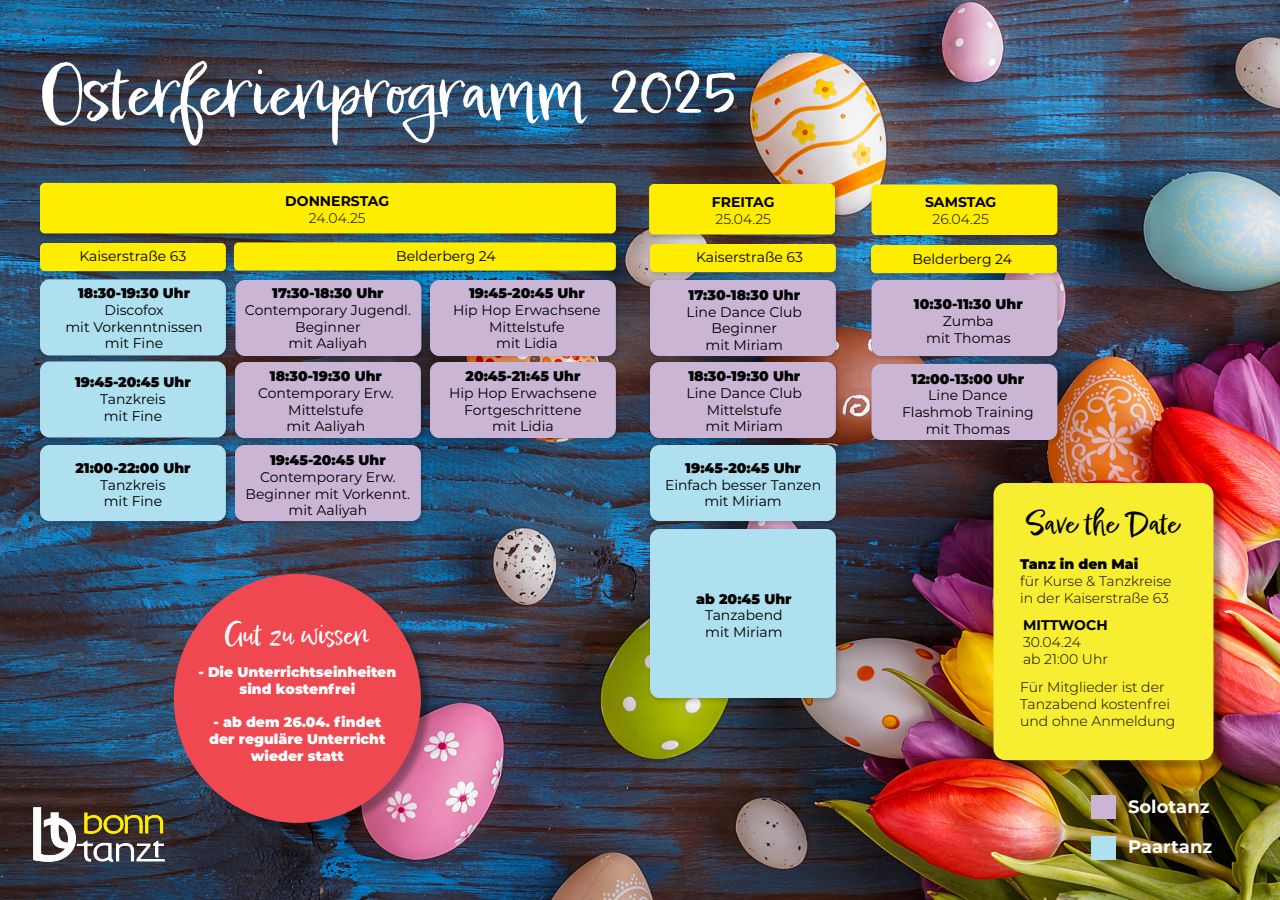
<style>
.page{position:relative;width:1280px;height:900px;background:#fff}
.page>*{position:absolute;margin:0;border:0;box-sizing:border-box;transform-origin:0 0}
.t1{font:72px "Epicursive Script";color:#fff}
.t2{font:30px "Epicursive Script";color:#000001}
.t3{font:30px "Epicursive Script";color:#fff}
.t4{font:700 18px "Montserrat";color:#fff}
.Kurs_Schnupperwoche{font:14px/16.8px "Montserrat";color:#000;text-align:center}
.Kurs_Schnupperwoche-2{font:900 14px "Montserrat";color:#000}
.Kurs_Schnupperwoche-3{font:300 14px/16.8px "Montserrat";color:#000}
.Kurs_Schnupperwoche-4{font:900 14px/16.8px "Montserrat";color:#fff;text-align:center}
.t5{font:700 14px "Montserrat";color:#000}
</style>
<div class="page">
<img style="left:0;top:0;width:1280px;height:900px">
<div style="left:1093px;top:797px;width:36px;height:35px;background:#000;opacity:.24"></div>
<div style="left:1091px;top:795px;width:25px;height:24px;background:#cab5d5"></div>
<div style="left:1092px;top:838px;width:36px;height:34px;background:#000;opacity:.24"></div>
<div style="left:1091px;top:836px;width:25px;height:24px;background:#afe0ef"></div>
<div style="left:1131px;top:801px;width:90px;height:25px;background:#000;opacity:.36"></div>
<div style="left:1131px;top:842px;width:93px;height:24px;background:#000;opacity:.36"></div>
<div style="left:37px;top:180px;width:586px;height:61px;background:#000;opacity:.2"></div>
<div style="left:40px;top:183px;width:576px;height:50px;background:#ffed00;border-radius:5px"></div>
<div style="left:231px;top:240px;width:392px;height:39px;background:#000;opacity:.2"></div>
<div style="left:234px;top:242px;width:382px;height:29px;background:#ffed00;border-radius:5px"></div>
<div style="left:36px;top:276px;width:197px;height:86px;background:#000;opacity:.2"></div>
<div style="left:40px;top:279px;width:186px;height:76px;background:#afe0ef;border-radius:9px"></div>
<div style="left:36px;top:358px;width:197px;height:86px;background:#000;opacity:.2"></div>
<div style="left:40px;top:361px;width:186px;height:76px;background:#afe0ef;border-radius:9px"></div>
<div style="left:232px;top:277px;width:196px;height:86px;background:#000;opacity:.2"></div>
<div style="left:236px;top:280px;width:185px;height:76px;background:#cab5d5;border-radius:9px"></div>
<div style="left:37px;top:241px;width:196px;height:38px;background:#000;opacity:.2"></div>
<div style="left:40px;top:243px;width:186px;height:28px;background:#ffed00;border-radius:5px"></div>
<div style="left:36px;top:442px;width:197px;height:86px;background:#000;opacity:.2"></div>
<div style="left:40px;top:445px;width:186px;height:76px;background:#afe0ef;border-radius:9px"></div>
<div style="left:231px;top:359px;width:197px;height:86px;background:#000;opacity:.2"></div>
<div style="left:235px;top:362px;width:186px;height:76px;background:#cab5d5;border-radius:9px"></div>
<div style="left:231px;top:442px;width:197px;height:86px;background:#000;opacity:.2"></div>
<div style="left:235px;top:445px;width:186px;height:76px;background:#cab5d5;border-radius:9px"></div>
<div style="left:426px;top:277px;width:197px;height:86px;background:#000;opacity:.2"></div>
<div style="left:430px;top:280px;width:186px;height:76px;background:#cab5d5;border-radius:9px"></div>
<div style="left:647px;top:242px;width:196px;height:38px;background:#000;opacity:.2"></div>
<div style="left:650px;top:244px;width:186px;height:28px;background:#ffed00;border-radius:5px"></div>
<div style="left:646px;top:277px;width:197px;height:86px;background:#000;opacity:.2"></div>
<div style="left:650px;top:280px;width:186px;height:76px;background:#cab5d5;border-radius:9px"></div>
<div style="left:646px;top:359px;width:197px;height:86px;background:#000;opacity:.2"></div>
<div style="left:650px;top:362px;width:186px;height:76px;background:#cab5d5;border-radius:9px"></div>
<div style="left:646px;top:442px;width:197px;height:86px;background:#000;opacity:.2"></div>
<div style="left:650px;top:445px;width:186px;height:76px;background:#afe0ef;border-radius:9px"></div>
<div style="left:646px;top:526px;width:197px;height:179px;background:#000;opacity:.2"></div>
<div style="left:650px;top:529px;width:186px;height:169px;background:#afe0ef;border-radius:9px"></div>
<img style="left:34px;top:808px;width:130px;height:54px">
<div style="left:995px;top:485px;width:231px;height:288px;background:#000;opacity:.3"></div>
<div style="left:994px;top:483px;width:220px;height:277px;background:#f7ee32;border-radius:12px"></div>
<div style="left:175px;top:575px;width:258px;height:260px;background:#000;opacity:.32"></div>
<div style="left:174px;top:574px;width:247px;height:249px;background:#ef4851;border-radius:50%"></div>
<div style="left:646px;top:182px;width:196px;height:60px;background:#000;opacity:.2"></div>
<div style="left:649px;top:184px;width:186px;height:51px;background:#ffed00;border-radius:5px"></div>
<div style="left:426px;top:359px;width:197px;height:86px;background:#000;opacity:.2"></div>
<div style="left:430px;top:362px;width:186px;height:76px;background:#cab5d5;border-radius:9px"></div>
<div style="left:869px;top:182px;width:196px;height:61px;background:#000;opacity:.2"></div>
<div style="left:871px;top:184px;width:186px;height:51px;background:#ffed00;border-radius:5px"></div>
<div style="left:868px;top:243px;width:196px;height:38px;background:#000;opacity:.2"></div>
<div style="left:871px;top:245px;width:186px;height:28px;background:#ffed00;border-radius:5px"></div>
<div style="left:868px;top:277px;width:196px;height:86px;background:#000;opacity:.2"></div>
<div style="left:871px;top:280px;width:186px;height:76px;background:#cab5d5;border-radius:9px"></div>
<div style="left:868px;top:361px;width:196px;height:86px;background:#000;opacity:.2"></div>
<div style="left:871px;top:364px;width:186px;height:76px;background:#cab5d5;border-radius:9px"></div>
<p class="t1" style="left:39px;top:46px;width:700px">Osterferienprogramm 2025</p>
<p class="Kurs_Schnupperwoche" style="left:80px;top:248px;width:108px">Kaiserstraße 63</p>
<p class="Kurs_Schnupperwoche-2" style="left:78px;top:282px;width:114px">18:30-19:30 Uhr</p>
<p class="Kurs_Schnupperwoche" style="left:65px;top:301px;width:139px">Discofox<br>mit Vorkenntnissen</p>
<p class="Kurs_Schnupperwoche" style="left:105px;top:334px;width:60px">mit Fine</p>
<p class="Kurs_Schnupperwoche-2" style="left:75px;top:372px;width:117px">19:45-20:45 Uhr</p>
<p class="Kurs_Schnupperwoche" style="left:100px;top:390px;width:67px">Tanzkreis</p>
<p class="Kurs_Schnupperwoche" style="left:104px;top:407px;width:60px">mit Fine</p>
<p class="Kurs_Schnupperwoche-2" style="left:75px;top:457px;width:117px">21:00-22:00 Uhr</p>
<p class="Kurs_Schnupperwoche" style="left:100px;top:476px;width:67px">Tanzkreis</p>
<p class="Kurs_Schnupperwoche" style="left:104px;top:493px;width:60px">mit Fine</p>
<p class="t5" style="left:285px;top:191px;width:106px">DONNERSTAG</p>
<p class="Kurs_Schnupperwoche-3" style="left:309px;top:209px;width:58px">24.04.25</p>
<p class="Kurs_Schnupperwoche" style="left:396px;top:247px;width:101px">Belderberg 24</p>
<p class="Kurs_Schnupperwoche-2" style="left:272px;top:282px;width:113px">17:30-18:30 Uhr</p>
<p class="Kurs_Schnupperwoche" style="left:245px;top:301px;width:168px">Contemporary Jugendl.</p>
<p class="Kurs_Schnupperwoche" style="left:288px;top:318px;width:80px">Beginner mit Aaliyah</p>
<p class="Kurs_Schnupperwoche-2" style="left:270px;top:365px;width:114px">18:30-19:30 Uhr</p>
<p class="Kurs_Schnupperwoche" style="left:258px;top:384px;width:137px">Contemporary Erw.<br>Mittelstufe</p>
<p class="Kurs_Schnupperwoche" style="left:286px;top:417px;width:80px">mit Aaliyah</p>
<p class="Kurs_Schnupperwoche-2" style="left:270px;top:449px;width:117px">19:45-20:45 Uhr</p>
<p class="Kurs_Schnupperwoche" style="left:246px;top:468px;width:166px">Contemporary Erw.<br>Beginner mit Vorkennt.</p>
<p class="Kurs_Schnupperwoche" style="left:288px;top:501px;width:80px">mit Aaliyah</p>
<p class="Kurs_Schnupperwoche-2" style="left:469px;top:282px;width:117px">19:45-20:45 Uhr</p>
<p class="Kurs_Schnupperwoche" style="left:453px;top:301px;width:149px">Hip Hop Erwachsene<br>Mittelstufe<br>mit Lidia</p>
<p class="Kurs_Schnupperwoche-2" style="left:465px;top:365px;width:116px">20:45-21:45 Uhr</p>
<p class="Kurs_Schnupperwoche" style="left:449px;top:384px;width:149px">Hip Hop Erwachsene<br>Fortgeschrittene<br>mit Lidia</p>
<p class="t3" style="left:225px;top:615px;width:147px">Gut zu wissen</p>
<p class="Kurs_Schnupperwoche-4" style="left:198px;top:663px;width:199px">- Die Unterrichtseinheiten sind kostenfrei</p>
<p class="Kurs_Schnupperwoche-4" style="left:209px;top:713px;width:178px">- ab dem 26.04. findet der reguläre Unterricht wieder statt</p>
<p class="t5" style="left:712px;top:192px;width:64px">FREITAG</p>
<p class="Kurs_Schnupperwoche-3" style="left:716px;top:210px;width:57px">25.04.25</p>
<p class="Kurs_Schnupperwoche" style="left:696px;top:249px;width:108px">Kaiserstraße 63</p>
<p class="Kurs_Schnupperwoche-2" style="left:689px;top:284px;width:113px">17:30-18:30 Uhr</p>
<p class="Kurs_Schnupperwoche" style="left:687px;top:303px;width:117px">Line Dance Club<br>Beginner</p>
<p class="Kurs_Schnupperwoche" style="left:706px;top:336px;width:79px">mit Miriam</p>
<p class="Kurs_Schnupperwoche-2" style="left:688px;top:365px;width:114px">18:30-19:30 Uhr</p>
<p class="Kurs_Schnupperwoche" style="left:687px;top:384px;width:117px">Line Dance Club<br>Mittelstufe</p>
<p class="Kurs_Schnupperwoche" style="left:706px;top:417px;width:79px">mit Miriam</p>
<p class="Kurs_Schnupperwoche-2" style="left:685px;top:457px;width:117px">19:45-20:45 Uhr</p>
<p class="Kurs_Schnupperwoche" style="left:665px;top:476px;width:158px">Einfach besser Tanzen</p>
<p class="Kurs_Schnupperwoche" style="left:704px;top:493px;width:79px">mit Miriam</p>
<p class="Kurs_Schnupperwoche-2" style="left:696px;top:588px;width:97px">ab 20:45 Uhr</p>
<p class="Kurs_Schnupperwoche" style="left:705px;top:606px;width:79px;text-align:left">Tanzabend mit Miriam</p>
<p class="t5" style="left:925px;top:192px;width:73px">SAMSTAG</p>
<p class="Kurs_Schnupperwoche-3" style="left:933px;top:210px;width:58px">26.04.25</p>
<p class="Kurs_Schnupperwoche" style="left:912px;top:250px;width:101px">Belderberg 24</p>
<p class="Kurs_Schnupperwoche-2" style="left:914px;top:294px;width:110px">10:30-11:30 Uhr</p>
<p class="Kurs_Schnupperwoche" style="left:926px;top:312px;width:86px">Zumba<br>mit Thomas</p>
<p class="Kurs_Schnupperwoche-2" style="left:912px;top:368px;width:114px">12:00-13:00 Uhr</p>
<p class="Kurs_Schnupperwoche" style="left:902px;top:386px;width:133px">Line Dance<br>Flashmob Training mit Thomas</p>
<p class="t2" style="left:1026px;top:504px;width:155px">Save the Date</p>
<p class="Kurs_Schnupperwoche-2" style="left:1020px;top:554px;width:120px">Tanz in den Mai</p>
<p class="Kurs_Schnupperwoche-3" style="left:1020px;top:572px;width:153px">für Kurse &amp; Tanzkreise in der Kaiserstraße 63</p>
<p class="t5" style="left:1023px;top:615px;width:86px">MITTWOCH</p>
<p class="Kurs_Schnupperwoche-3" style="left:1023px;top:633px;width:86px">30.04.24<br>ab 21:00 Uhr</p>
<p class="Kurs_Schnupperwoche-3" style="left:1020px;top:678px;width:157px">Für Mitglieder ist der<br>Tanzabend kostenfrei und ohne Anmeldung</p>
<p class="t4" style="left:1128px;top:793px;width:83px">Solotanz</p>
<p class="t4" style="left:1128px;top:834px;width:86px">Paartanz</p>
</div>
